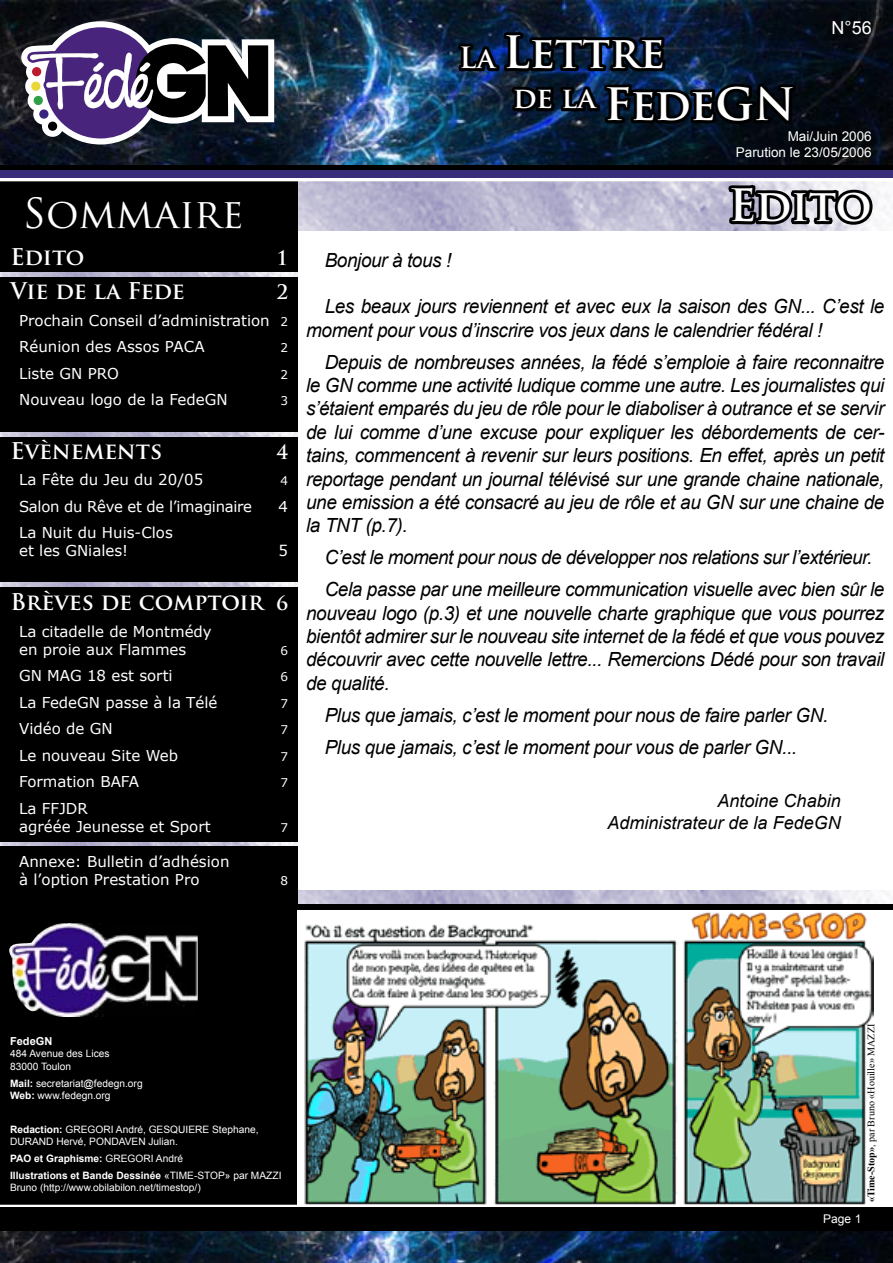
<style>
.page{position:relative;width:893px;height:1263px;background:#fff}
.page>*{position:absolute;margin:0;border:0;box-sizing:border-box;transform-origin:0 0}
.t1{font:700 43.5px/52.2px "Trajan Pro";color:#fff}
.t2{font:40.5px "Trajan Pro";color:#fff}
.t3{font:700 22.5px "Trajan Pro";color:#fff}
.t4{font:italic 19.5px/23.4px "Arial";letter-spacing:-.02em;color:#000}
.t5{font:700 19.5px "Trajan Pro";color:#fff}
.t6{font:italic 18px/21.6px "Arial";color:#000;text-align:right}
.t7{font:18px "Arial";color:#fff}
.t8{font:15px/18px "Verdana";color:#fff}
.t9{font:15px "Verdana";letter-spacing:-.02em;color:#fff}
.t10{font:13.5px/16.2px "Arial";color:#fff;text-align:right}
.t11{font:12px "Verdana";color:#fff}
.t12{font:12px "Arial";color:#fff}
.t13{font:700 11.1px "Arial";color:#fff}
.t14{font:10.2px/12.1px "Arial";color:#fff}
.t15{font:700 10.2px/17.1px "Arial";color:#fff}
.t16{font:10.05px "Times New Roman";color:#000}
.s1{font-size:12px}
.s2{font-size:19.5px}
.s3{font-size:28.5px}
.s4{font-weight:700}
.s5{font-weight:400}
</style>
<div class="page">
<img style="left:298px;top:891px;width:590px;height:13px">
<img style="left:298px;top:181px;width:595px;height:49px">
<div style="left:0;top:174px;width:298px;height:1082px;background:#000"></div>
<div style="left:0;top:175px;width:893px;height:6px;background:#fff"></div>
<div style="left:0;top:169px;width:893px;height:9px;background:#392e7a"></div>
<img style="left:304px;top:912px;width:569px;height:293px">
<img style="left:0;top:432px;width:298px;height:4px">
<img style="left:0;top:273px;width:298px;height:4px">
<img style="left:0;top:583px;width:298px;height:3px">
<img style="left:0;top:842px;width:298px;height:4px">
<svg style="left:0;top:1205px;width:893px;height:3px"></svg>
<img style="left:9px;top:923px;width:189px;height:94px">
<img style="left:0;top:0;width:893px;height:165px">
<div style="left:0;top:1208px;width:893px;height:55px;background:#000"></div>
<svg style="left:21px;top:21px;width:253px;height:124px"></svg>
<img style="left:0;top:1232px;width:893px;height:31px">
<svg style="left:455px;top:0;width:420px;height:231px;background:#2e374c"></svg>
<div style="left:298px;top:904px;width:595px;height:6px;background:#000"></div>
<h2 class="t2" style="left:23px;top:187px;width:222px">SOMMAIRE</h2>
<p class="t3" style="left:11px;top:243px;width:75px">Edito</p>
<p class="t5" style="left:276px;top:246px;width:13px">1</p>
<p class="t3" style="left:11px;top:277px;width:176px">Vie de la Fede</p>
<p class="t5" style="left:276px;top:280px;width:13px">2</p>
<p class="t8" style="left:19px;top:306px;width:270px;line-height:26.5px">Prochain Conseil d’administration <span class="s1">2<br></span>Réunion des Assos PACA</p>
<p class="t11" style="left:281px;top:340px;width:9px">2</p>
<p class="t8" style="left:19px;top:364px;width:101px">Liste GN PRO</p>
<p class="t11" style="left:281px;top:367px;width:9px">2</p>
<p class="t8" style="left:19px;top:390px;width:210px">Nouveau logo de la FedeGN</p>
<p class="t11" style="left:281px;top:393px;width:9px">3</p>
<p class="t3" style="left:11px;top:436px;width:153px">Evènements</p>
<p class="t5" style="left:276px;top:439px;width:13px">4</p>
<p class="t8" style="left:19px;top:470px;width:186px">La Fête du Jeu du 20/05</p>
<p class="t11" style="left:281px;top:473px;width:9px">4</p>
<p class="t9" style="left:19px;top:497px;width:234px">Salon du Rêve et de l’imaginaire</p>
<p class="t8" style="left:279px;top:497px;width:11px">4</p>
<p class="t8" style="left:19px;top:523px;width:155px">La Nuit du Huis-Clos et les GNiales!</p>
<p class="t8" style="left:279px;top:541px;width:11px">5</p>
<p class="t3" style="left:11px;top:588px;width:279px">Brèves de comptoir <span class="s2">6</span></p>
<p class="t8" style="left:19px;top:622px;width:194px">La citadelle de Montmédy en proie aux Flammes</p>
<p class="t11" style="left:281px;top:643px;width:9px">6</p>
<p class="t8" style="left:19px;top:666px;width:155px">GN MAG 18 est sorti</p>
<p class="t11" style="left:281px;top:669px;width:9px">6</p>
<p class="t8" style="left:19px;top:693px;width:200px">La FedeGN passe à la Télé</p>
<p class="t11" style="left:281px;top:696px;width:9px">7</p>
<p class="t8" style="left:19px;top:719px;width:95px">Vidéo de GN</p>
<p class="t11" style="left:281px;top:722px;width:9px">7</p>
<p class="t8" style="left:19px;top:746px;width:160px">Le nouveau Site Web</p>
<p class="t11" style="left:281px;top:749px;width:9px">7</p>
<p class="t8" style="left:19px;top:772px;width:121px">Formation BAFA</p>
<p class="t11" style="left:281px;top:775px;width:9px">7</p>
<p class="t8" style="left:19px;top:799px;width:193px">La FFJDR<br>agréée Jeunesse et Sport</p>
<p class="t11" style="left:281px;top:820px;width:9px">7</p>
<p class="t8" style="left:19px;top:852px;width:212px">Annexe: Bulletin d’adhésion à l’option Prestation Pro</p>
<p class="t11" style="left:281px;top:873px;width:9px">8</p>
<p class="t7" style="left:831px;top:16px;width:42px">N°56</p>
<h1 class="t1" style="left:513px;top:27px;width:284px;text-indent:-54px"><span class="s3">La</span> Lettre<br><sup>de</sup> <sup>la</sup> FedeGN</h1>
<p class="t10" style="left:736px;top:128px;width:137px">Mai/Juin 2006<br>Parution le 23/05/2006</p>
<h1 class="t1" style="left:729px;top:180px;width:144px">Edito</h1>
<p class="t4" style="left:325px;top:248px;width:128px">Bonjour à tous !</p>
<p class="t4" style="left:306px;top:295px;width:580px;text-indent:18px">Les beaux jours reviennent et avec eux la saison des GN... C’est le moment pour vous d’inscrire vos jeux dans le calendrier fédéral !</p>
<p class="t4" style="left:306px;top:350px;width:580px;text-align:justify;text-indent:18px">Depuis de nombreuses années, la fédé s’emploie à faire reconnaitre le GN comme une activité ludique comme une autre. Les journalistes qui s’étaient emparés du jeu de rôle pour le diaboliser à outrance et se servir de lui comme d’une excuse pour expliquer les débordements de cer&shy;tains, commencent à revenir sur leurs positions. En effet, après un petit reportage pendant un journal télévisé sur une grande chaine nationale, une emission a été consacré au jeu de rôle et au GN sur une chaine de la TNT (p.7).</p>
<p class="t4" style="left:325px;top:542px;width:561px;line-height:32px">C’est le moment pour nous de développer nos relations sur l’extérieur.<br>Cela passe par une meilleure communication visuelle avec bien sûr le</p>
<p class="t4" style="left:306px;top:601px;width:580px;text-align:justify">nouveau logo (p.3) et une nouvelle charte graphique que vous pourrez bientôt admirer sur le nouveau site internet de la fédé et que vous pouvez découvrir avec cette nouvelle lettre... Remercions Dédé pour son travail de qualité.</p>
<p class="t4" style="left:325px;top:699px;width:505px;line-height:32px">Plus que jamais, c’est le moment pour nous de faire parler GN.<br>Plus que jamais, c’est le moment pour vous de parler GN...</p>
<p class="t6" style="left:608px;top:790px;width:235px">Antoine Chabin<br>Administrateur de la FedeGN</p>
<p class="t13" style="left:10px;top:1034px;width:44px">FedeGN</p>
<p class="t14" style="left:10px;top:1048px;width:101px">484 Avenue des Lices<br>83000 Toulon</p>
<p class="t14" style="left:10px;top:1077px;width:134px"><span class="s4">Mail:</span> secretariat@fedegn.org<br><span class="s4">Web:</span> www.fedegn.org</p>
<p class="t14" style="left:10px;top:1123px;width:250px"><span class="s4">Redaction:</span> GREGORI André, GESQUIERE Stephane,<br>DURAND Hervé, PONDAVEN Julian.</p>
<p class="t15" style="left:10px;top:1150px;width:273px">PAO et Graphisme: <span class="s5">GREGORI André<br></span>Illustrations et Bande Dessinée <span class="s5">«TIME-STOP» par MAZZI</span></p>
<p class="t14" style="left:10px;top:1182px;width:192px">Bruno (http://www.obilabilon.net/timestop/)</p>
<p class="t12" style="left:823px;top:1211px;width:40px">Page 1</p>
<p class="t16" style="left:864px;top:1202px;width:180px;rotate:-90deg"><span class="s4">«Time-Stop»</span>, par Bruno «Houille» MAZZI</p>
</div>
